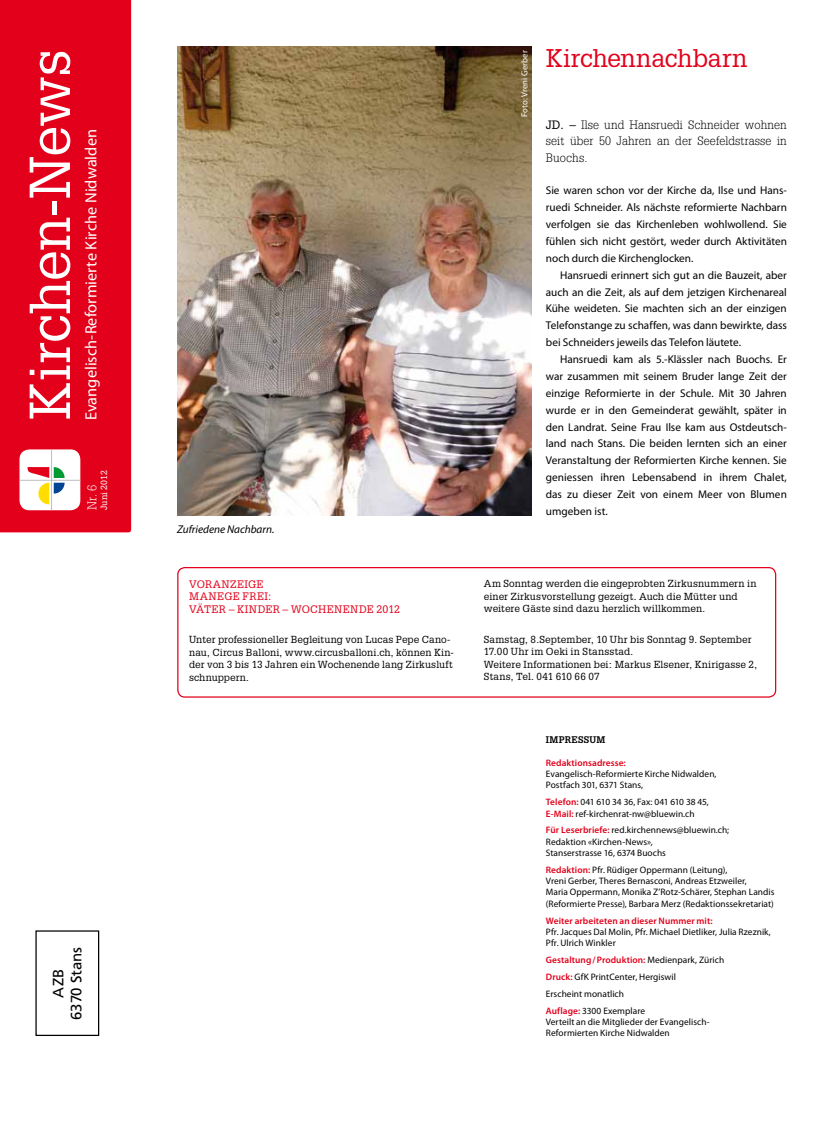
<style>
.page{position:relative;width:833px;height:1134px;background:#fff}
.page>*{position:absolute;margin:0;border:0;box-sizing:border-box;transform-origin:0 0}
.t1{font:56.25px "Glypha LT Std";letter-spacing:-.015em;color:#fff}
.t2{font:25px "Glypha LT Std";letter-spacing:-.01em;color:#e2001a}
.t3{font:16.25px "Myriad Pro";letter-spacing:.005em;color:#fff}
.t4{font:15px/18px "Frutiger LT";letter-spacing:-.01em;color:#000;text-align:center}
.t5{font:300 12.5px "Glypha LT Std";color:#fff}
.t6{font:300 11.88px/16.9px "Glypha LT Std";letter-spacing:.01em;color:#000;text-align:justify}
.t7{font:11.25px/16.9px "Myriad Pro";color:#000;text-align:justify}
.t8{font:italic 11.25px "Myriad Pro";color:#000}
.t9{font:10.62px/12.5px "Glypha LT Std";letter-spacing:.04em;color:#e2001a}
.t10{font:10px/12.5px "Glypha LT Std";color:#000}
.t11{font:9.38px/11.2px "Myriad Pro";letter-spacing:.005em;color:#000}
.t12{font:600 9.38px "Myriad Pro";letter-spacing:.005em;color:#e2001a}
.t13{font:700 9.38px "Glypha LT Std";color:#000}
.t14{font:8.75px "Myriad Pro";letter-spacing:.005em;color:#fff}
.t15{font:8.75px "Glypha LT Std";letter-spacing:.01em;color:#fff}
.s1{font-weight:400}
.s2{font-weight:600;color:#e2001a}
</style>
<div class="page">
<img style="left:177px;top:46px;width:354px;height:469px">
<div style="left:35px;top:930px;width:64px;height:106px;border:1px solid #000"></div>
<div style="left:0;top:0;width:131px;height:532px;background:#e2001a"></div>
<div style="left:19px;top:449px;width:61px;height:61px;background:#fff;border-radius:10px"></div>
<svg style="left:28px;top:467px;width:37px;height:37px"></svg>
<hr style="left:19px;top:480px;width:61px;height:1px;background:#bbbdbe">
<hr style="left:51px;top:449px;width:1px;height:61px;background:#bbbdbe">
<div style="left:177px;top:567px;width:599px;height:131px;border:1px solid #e2001a;border-radius:7px"></div>
<h1 class="t1" style="left:16px;top:420px;width:373px;rotate:-90deg">Kirchen-News</h1>
<h3 class="t3" style="left:81px;top:420px;width:292px;rotate:-90deg">Evangelisch-Reformierte Kirche Nidwalden</h3>
<p class="t15" style="left:99px;top:510px;width:42px;rotate:-90deg">Juni 2012</p>
<p class="t5" style="left:85px;top:510px;width:27px;rotate:-90deg">Nr. 6</p>
<h3 class="t4" style="left:49px;top:1020px;width:75px;rotate:-90deg">AZB<br>6370 Stans</h3>
<p class="t8" style="left:177px;top:522px;width:99px">Zufriedene Nachbarn.</p>
<p class="t9" style="left:189px;top:577px;width:75px">Voranze ige<br>Manege fre</p>
<p class="t9" style="left:189px;top:590px;width:84px;text-indent:75px">i:<br>Väter – Kinder</p>
<p class="t9" style="left:282px;top:602px;width:119px">– Wochenende 2012</p>
<p class="t10" style="left:189px;top:633px;width:266px">Unter professioneller Begleitung von Lucas Pepe Cano&shy;nau, Circus Balloni, www.circusballoni.ch, können Kin&shy;der von 3 bis 13 Jahren ein Wochenende lang Zirkusluft schnuppern.</p>
<p class="t14" style="left:519px;top:117px;width:68px;rotate:-90deg">Foto: Vreni Gerber</p>
<h2 class="t2" style="left:546px;top:43px;width:203px">Kirchennachbarn</h2>
<p class="t6" style="left:546px;top:116px;width:242px"><span class="s1">JD. –</span> Ilse und Hansruedi Schneider wohnen seit über 50 Jahren an der Seefeldstrasse in Buochs.</p>
<p class="t7" style="left:546px;top:182px;width:242px">Sie waren schon vor der Kirche da, Ilse und Hans&shy;ruedi Schneider. Als nächste reformierte Nachbarn verfolgen sie das Kirchenleben wohlwollend. Sie fühlen sich nicht gestört, weder durch Aktivitäten noch durch die Kirchenglocken.</p>
<p class="t7" style="left:546px;top:266px;width:242px;text-indent:14px">Hansruedi erinnert sich gut an die Bauzeit, aber auch an die Zeit, als auf dem jetzigen Kirchenareal Kühe weideten. Sie machten sich an der einzigen Telefonstange zu schaffen, was dann bewirkte, dass bei Schneiders jeweils das Telefon läutete.</p>
<p class="t7" style="left:546px;top:351px;width:242px;text-indent:14px">Hansruedi kam als 5.-Klässler nach Buochs. Er war zusammen mit seinem Bruder lange Zeit der einzige Reformierte in der Schule. Mit 30 Jahren wurde er in den Gemeinderat gewählt, später in den Landrat. Seine Frau Ilse kam aus Ostdeutsch&shy;land nach Stans. Die beiden lernten sich an einer Veranstaltung der Reformierten Kirche kennen. Sie geniessen ihren Lebensabend in ihrem Chalet, das zu dieser Zeit von einem Meer von Blumen umgeben ist.</p>
<p class="t10" style="left:484px;top:577px;width:274px">Am Sonntag werden die eingeprobten Zirkusnummern in einer Zirkusvorstellung gezeigt. Auch die Mütter und weitere Gäste sind dazu herzlich willkommen.</p>
<p class="t10" style="left:484px;top:633px;width:275px">Samstag, 8.September, 10 Uhr bis Sonntag 9. September 17.00 Uhr im Oeki in Stansstad.<br>Weitere Informationen bei: Markus Elsener, Knirigasse 2, Stans, Tel. 041 610 66 07</p>
<p class="t13" style="left:546px;top:734px;width:27px">IMPRESSUM</p>
<p class="t12" style="left:546px;top:757px;width:81px">Redaktionsadresse:</p>
<p class="t11" style="left:546px;top:768px;width:172px">Evangelisch-Reformierte Kirche Nidwalden,<br>Postfach 301, 6371 Stans,</p>
<p class="t11" style="left:546px;top:796px;width:164px"><span class="s2">Telefon:</span> 041 610 34 36, Fax: 041 610 38 45,<br><span class="s2">E-Mail:</span> ref-kirchenrat-nw@bluewin.ch</p>
<p class="t11" style="left:546px;top:824px;width:185px"><span class="s2">Für Leserbriefe:</span> red.kirchennews@bluewin.ch;<br>Redaktion «Kirchen-News»,<br>Stanserstrasse 16, 6374 Buochs</p>
<p class="t11" style="left:546px;top:864px;width:230px"><span class="s2">Redaktion:</span> Pfr. Rüdiger Oppermann (Leitung),<br>Vreni Gerber, Theres Bernasconi, Andreas Etzweiler,<br>Maria Oppermann, Monika Z’Rotz-Schärer, Stephan Landis (Reformierte Presse), Barbara Merz (Redaktionssekretariat)</p>
<p class="t12" style="left:546px;top:914px;width:168px">Weiter arbeiteten an dieser Nummer mit:</p>
<p class="t11" style="left:546px;top:926px;width:226px">Pfr. Jacques Dal Molin, Pfr. Michael Dietliker, Julia Rzeznik,<br>Pfr. Ulrich Winkler</p>
<p class="t11" style="left:546px;top:951px;width:180px;line-height:16.9px"><span class="s2">Gestaltung/Produktion:</span> Medienpark, Zürich<br><span class="s2">Druck:</span> GfK PrintCenter, Hergiswil<br>Erscheint monatlich<br><span class="s2">Auflage:</span> 3300 Exemplare</p>
<p class="t11" style="left:546px;top:1016px;width:165px">Verteilt an die Mitglieder der Evangelisch-<br>Reformierten Kirche Nidwalden</p>
</div>
